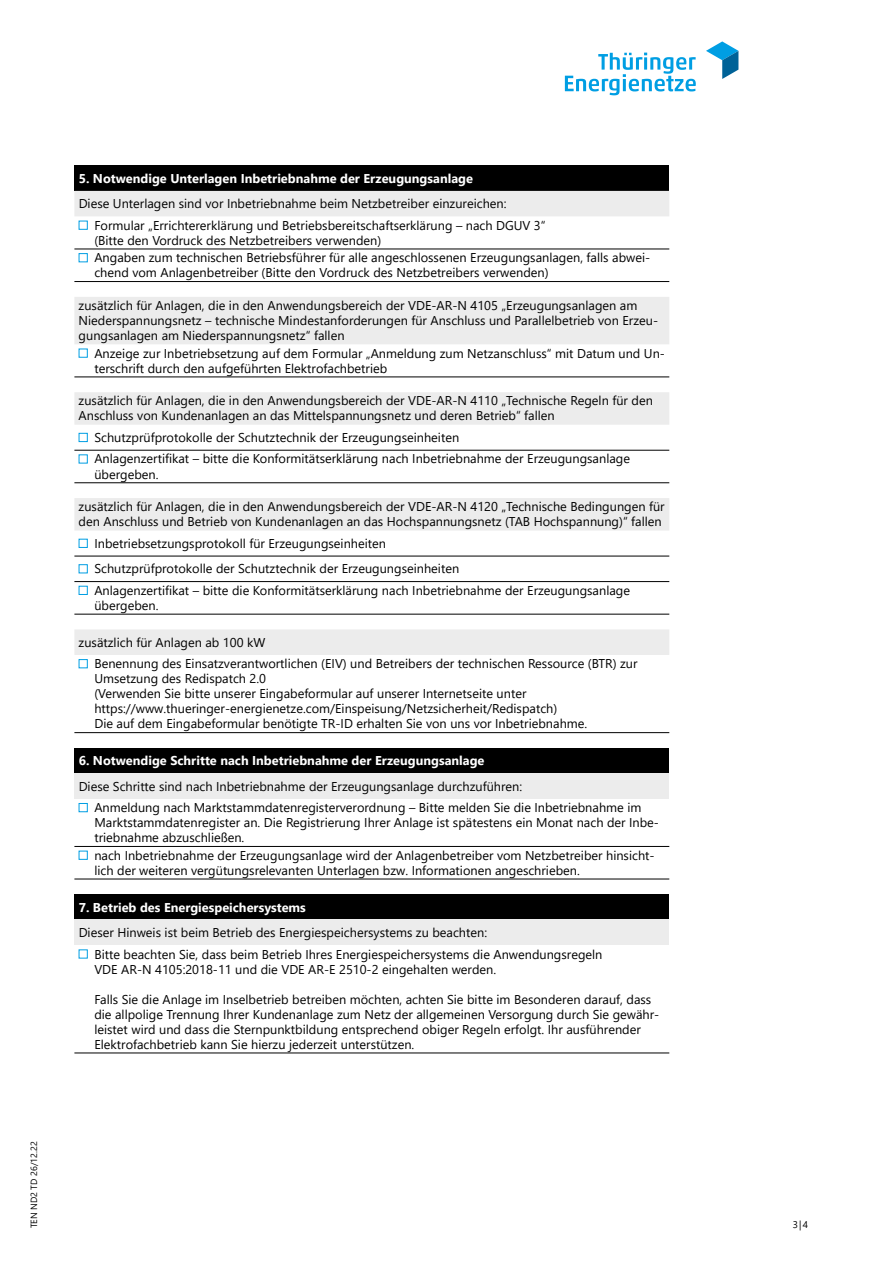
<style>
.page{position:relative;width:893px;height:1263px;background:#fff}
.page>*{position:absolute;margin:0;border:0;box-sizing:border-box;transform-origin:0 0}
.t1{font:12.75px/15px "Segoe UI";color:#000}
.t2{font:700 12.75px "Segoe UI";color:#fff}
.t3{font:9.75px "Segoe UI";color:#000}
.t4{font:9px "Segoe UI";color:#000}
</style>
<div class="page">
<svg style="left:706px;top:41px;width:32px;height:38px"></svg>
<svg style="left:565px;top:53px;width:131px;height:42px"></svg>
<div style="left:74px;top:165px;width:595px;height:26px;background:#000"></div>
<svg style="left:74px;top:191px;width:595px;height:464px"></svg>
<hr style="left:74px;top:249px;width:595px;height:1px;background:#000">
<hr style="left:74px;top:281px;width:595px;height:1px;background:#000">
<hr style="left:74px;top:377px;width:595px;height:1px;background:#000">
<hr style="left:74px;top:450px;width:595px;height:1px;background:#000">
<hr style="left:74px;top:482px;width:595px;height:1px;background:#000">
<hr style="left:74px;top:556px;width:595px;height:1px;background:#000">
<hr style="left:74px;top:581px;width:595px;height:1px;background:#000">
<hr style="left:74px;top:614px;width:595px;height:1px;background:#000">
<hr style="left:74px;top:732px;width:595px;height:1px;background:#000">
<div style="left:79px;top:221px;width:9px;height:9px;border:1px solid #009ee3"></div>
<div style="left:79px;top:253px;width:9px;height:9px;border:1px solid #009ee3"></div>
<div style="left:79px;top:349px;width:9px;height:9px;border:1px solid #009ee3"></div>
<div style="left:79px;top:433px;width:9px;height:9px;border:1px solid #009ee3"></div>
<div style="left:79px;top:454px;width:9px;height:9px;border:1px solid #009ee3"></div>
<div style="left:79px;top:539px;width:9px;height:9px;border:1px solid #009ee3"></div>
<div style="left:79px;top:564px;width:9px;height:9px;border:1px solid #009ee3"></div>
<div style="left:79px;top:586px;width:9px;height:9px;border:1px solid #009ee3"></div>
<div style="left:79px;top:659px;width:9px;height:9px;border:1px solid #009ee3"></div>
<div style="left:74px;top:748px;width:595px;height:25px;background:#000"></div>
<div style="left:74px;top:773px;width:595px;height:26px;background:#ececec"></div>
<hr style="left:74px;top:879px;width:595px;height:1px;background:#000">
<hr style="left:74px;top:846px;width:595px;height:1px;background:#000">
<div style="left:79px;top:803px;width:9px;height:9px;border:1px solid #009ee3"></div>
<div style="left:79px;top:851px;width:9px;height:9px;border:1px solid #009ee3"></div>
<div style="left:74px;top:894px;width:595px;height:26px;background:#000"></div>
<div style="left:74px;top:920px;width:595px;height:25px;background:#ececec"></div>
<hr style="left:74px;top:1053px;width:595px;height:1px;background:#000">
<div style="left:79px;top:949px;width:9px;height:9px;border:1px solid #009ee3"></div>
<p class="t4" style="left:27px;top:1228px;width:88px;rotate:-90deg">TEN ND2 TD 26/12.22</p>
<p class="t2" style="left:79px;top:168px;width:396px">5. Notwendige Unterlagen Inbetriebnahme der Erzeugungsanlage</p>
<p class="t1" style="left:94px;top:193px;width:453px;line-height:21.6px;text-indent:-16px">Diese Unterlagen sind vor Inbetriebnahme beim Netzbetreiber einzureichen:<br>Formular „Errichtererklärung und Betriebsbereitschaftserklärung – nach DGUV 3“</p>
<p class="t1" style="left:94px;top:231px;width:557px;line-height:17.5px">(Bitte den Vordruck des Netzbetreibers verwenden)<br>Angaben zum technischen Betriebsführer für alle angeschlossenen Erzeugungsanlagen, falls abwei-</p>
<p class="t1" style="left:94px;top:265px;width:456px">chend vom Anlagenbetreiber (Bitte den Vordruck des Netzbetreibers verwenden)</p>
<p class="t1" style="left:79px;top:298px;width:581px">zusätzlich für Anlagen, die in den Anwendungsbereich der VDE-AR-N 4105 „Erzeugungsanlagen am<br>Niederspannungsnetz – technische Mindestanforderungen für Anschluss und Parallelbetrieb von Erzeu&shy;gungsanlagen am Niederspannungsnetz“ fallen</p>
<p class="t1" style="left:94px;top:345px;width:572px">Anzeige zur Inbetriebsetzung auf dem Formular „Anmeldung zum Netzanschluss“ mit Datum und Un&shy;terschrift durch den aufgeführten Elektrofachbetrieb</p>
<p class="t1" style="left:79px;top:393px;width:576px">zusätzlich für Anlagen, die in den Anwendungsbereich der VDE-AR-N 4110 „Technische Regeln für den<br>Anschluss von Kundenanlagen an das Mittelspannungsnetz und deren Betrieb“ fallen</p>
<p class="t1" style="left:94px;top:426px;width:537px;line-height:21.5px">Schutzprüfprotokolle der Schutztechnik der Erzeugungseinheiten<br>Anlagenzertifikat – bitte die Konformitätserklärung nach Inbetriebnahme der Erzeugungsanlage</p>
<p class="t1" style="left:94px;top:466px;width:66px">übergeben.</p>
<p class="t1" style="left:79px;top:499px;width:588px">zusätzlich für Anlagen, die in den Anwendungsbereich der VDE-AR-N 4120 „Technische Bedingungen für den Anschluss und Betrieb von Kundenanlagen an das Hochspannungsnetz (TAB Hochspannung)“ fallen</p>
<p class="t1" style="left:94px;top:530px;width:366px;line-height:25.5px">Inbetriebsetzungsprotokoll für Erzeugungseinheiten<br>Schutzprüfprotokolle der Schutztechnik der Erzeugungseinheiten</p>
<p class="t1" style="left:94px;top:583px;width:537px">Anlagenzertifikat – bitte die Konformitätserklärung nach Inbetriebnahme der Erzeugungsanlage übergeben.</p>
<p class="t1" style="left:94px;top:631px;width:545px;line-height:21.6px;text-indent:-16px">zusätzlich für Anlagen ab 100 kW<br>Benennung des Einsatzverantwortlichen (EIV) und Betreibers der technischen Ressource (BTR) zur</p>
<p class="t1" style="left:94px;top:671px;width:494px">Umsetzung des Redispatch 2.0<br>(Verwenden Sie bitte unserer Eingabeformular auf unserer Internetseite unter https://www.thueringer-energienetze.com/Einspeisung/Netzsicherheit/Redispatch)<br>Die auf dem Eingabeformular benötigte TR-ID erhalten Sie von uns vor Inbetriebnahme.</p>
<p class="t2" style="left:79px;top:750px;width:407px">6. Notwendige Schritte nach Inbetriebnahme der Erzeugungsanlage</p>
<p class="t1" style="left:94px;top:775px;width:548px;line-height:21.6px;text-indent:-16px">Diese Schritte sind nach Inbetriebnahme der Erzeugungsanlage durchzuführen:<br>Anmeldung nach Marktstammdatenregisterverordnung – Bitte melden Sie die Inbetriebnahme im</p>
<p class="t1" style="left:94px;top:815px;width:566px">Marktstammdatenregister an. Die Registrierung Ihrer Anlage ist spätestens ein Monat nach der Inbe&shy;triebnahme abzuschließen.</p>
<p class="t1" style="left:94px;top:847px;width:562px">nach Inbetriebnahme der Erzeugungsanlage wird der Anlagenbetreiber vom Netzbetreiber hinsicht&shy;lich der weiteren vergütungsrelevanten Unterlagen bzw. Informationen angeschrieben.</p>
<p class="t2" style="left:79px;top:897px;width:229px">7. Betrieb des Energiespeichersystems</p>
<p class="t1" style="left:94px;top:921px;width:510px;line-height:21.6px;text-indent:-16px">Dieser Hinweis ist beim Betrieb des Energiespeichersystems zu beachten:<br>Bitte beachten Sie, dass beim Betrieb Ihres Energiespeichersystems die Anwendungsregeln</p>
<p class="t1" style="left:94px;top:961px;width:403px">VDE AR-N 4105:2018-11 und die VDE AR-E 2510-2 eingehalten werden.</p>
<p class="t1" style="left:94px;top:991px;width:566px">Falls Sie die Anlage im Inselbetrieb betreiben möchten, achten Sie bitte im Besonderen darauf, dass die allpolige Trennung Ihrer Kundenanlage zum Netz der allgemeinen Versorgung durch Sie gewähr&shy;leistet wird und dass die Sternpunktbildung entsprechend obiger Regeln erfolgt. Ihr ausführender Elektrofachbetrieb kann Sie hierzu jederzeit unterstützen.</p>
<p class="t3" style="left:793px;top:1216px;width:17px">3|4</p>
</div>
